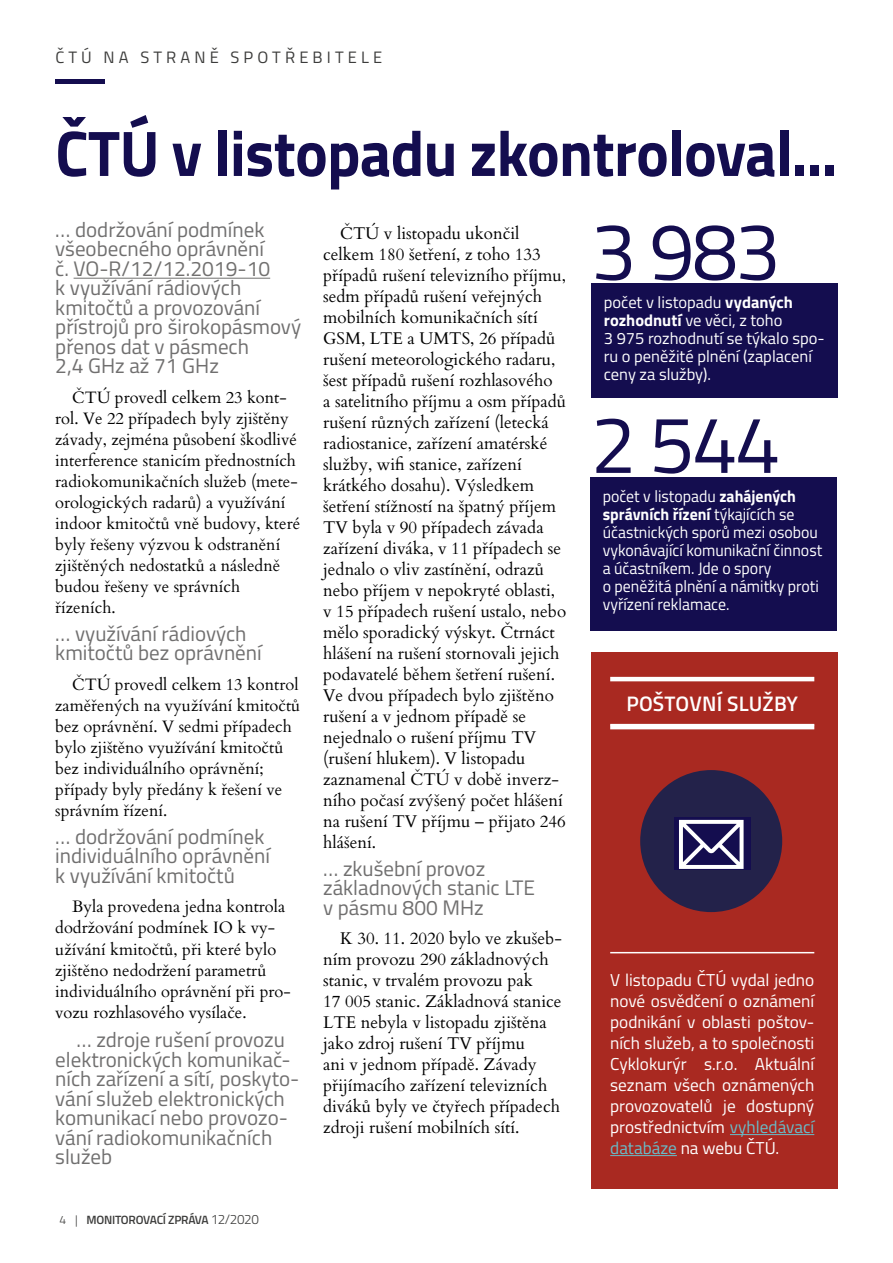
<style>
.page{position:relative;width:893px;height:1263px;background:#fff}
.page>*{position:absolute;margin:0;border:0;box-sizing:border-box;transform-origin:0 0}
.t1{font:81px "Titillium";letter-spacing:-.03em;color:#140d4f}
.t2{font:700 64.5px "Titillium";letter-spacing:-.01em;color:#140d4f;scale:.95 1}
.t3{font:21px/19.5px "Titillium";color:#706f6f}
.t4{font:600 21px "Titillium";letter-spacing:.01em;color:#fff}
.t5{font:17.25px/21px "Titillium";color:#fff;text-align:justify}
.t6{font:16.95px/21px "Cardo";color:#000}
.t7{font:16.5px/21px "Cardo";color:#000}
.t8{font:16.5px/18px "Titillium";color:#fff;scale:.96 1}
.t9{font:16.5px/18px "Titillium";color:#fff}
.t10{font:16.5px "Titillium";letter-spacing:.25em;color:#3c3c3b}
.t11{font:600 12px "Titillium";letter-spacing:-.02em;color:#3c3c3b}
.s1{color:#71706f}
.s2{font-weight:300}
.s3{font-weight:300;font-size:13.5px}
.s4{font-weight:700}
.s5{color:#68bcc9}
</style>
<div class="page">
<div style="left:591px;top:283px;width:247px;height:115px;background:#140d4f"></div>
<div style="left:590px;top:477px;width:246px;height:153px;background:#140d4f"></div>
<hr style="left:74px;top:278px;width:196px;height:1px;background:#71706f">
<div style="left:591px;top:652px;width:247px;height:536px;background:#a92921"></div>
<hr style="left:610px;top:677px;width:204px;height:4px;background:#fff">
<hr style="left:610px;top:724px;width:204px;height:1px;background:#fff">
<hr style="left:610px;top:725px;width:204px;height:4px;background:#fff">
<hr style="left:610px;top:952px;width:204px;height:1px;background:#fff">
<hr style="left:730px;top:1134px;width:84px;height:1px;background:#68bcc9">
<hr style="left:610px;top:1155px;width:67px;height:1px;background:#68bcc9">
<hr style="left:55px;top:80px;width:50px;height:4px;background:#140d4f">
<div style="left:640px;top:770px;width:142px;height:142px;background:#23224a;border-radius:50%"></div>
<div style="left:675px;top:818px;width:76px;height:52px;background:#140d4f"></div>
<p class="t10" style="left:55px;top:46px;width:328px">ČTÚ NA STRANĚ SPOTŘEBITELE</p>
<h2 class="t2" style="left:55px;top:104px;width:825px">ČTÚ v listopadu zkontroloval...</h2>
<p class="t3" style="left:55px;top:219px;width:247px">… dodržování podmínek všeobecného oprávnění<br>č. <span class="s1">VO-R/12/12.2019-10<br></span>k využívání rádiových kmitočtů a provozování přístrojů pro širokopásmový přenos dat v pásmech<br>2,4 GHz až 71 GHz</p>
<p class="t7" style="left:55px;top:386px;width:246px;text-indent:17px">ČTÚ provedl celkem 23 kont‑ rol. Ve 22 případech byly zjištěny závady, zejména působení škodlivé interference stanicím přednostních radiokomunikačních služeb (mete‑ orologických radarů) a využívání indoor kmitočtů vně budovy, které byly řešeny výzvou k odstranění zjištěných nedostatků a následně budou řešeny ve správních řízeních.</p>
<p class="t3" style="left:55px;top:623px;width:208px">… využívání rádiových kmitočtů bez oprávnění</p>
<p class="t7" style="left:55px;top:673px;width:247px;text-indent:17px">ČTÚ provedl celkem 13 kontrol zaměřených na využívání kmitočtů bez oprávnění. V sedmi případech bylo zjištěno využívání kmitočtů bez individuálního oprávnění; případy byly předány k řešení ve správním řízení.</p>
<p class="t3" style="left:55px;top:826px;width:216px">… dodržování podmínek individuálního oprávnění k využívání kmitočtů</p>
<p class="t7" style="left:55px;top:895px;width:237px;text-indent:17px">Byla provedena jedna kontrola dodržování podmínek IO k vy‑ užívání kmitočtů, při které bylo zjištěno nedodržení parametrů individuálního oprávnění při pro‑ vozu rozhlasového vysílače.</p>
<p class="t3" style="left:55px;top:1029px;width:246px;text-indent:21px">… zdroje rušení provozu elektronických komunikač&shy;ních zařízení a sítí, poskyto&shy;vání služeb elektronických komunikací nebo provozo&shy;vání radiokomunikačních služeb</p>
<p class="t11" style="left:60px;top:1211px;width:201px"><span class="s2">4 |</span> MONITOROVACÍ ZPRÁVA <span class="s3">12/2020</span></p>
<p class="t6" style="left:323px;top:222px;width:245px;text-indent:17px">ČTÚ v listopadu ukončil celkem 180 šetření, z toho 133 případů rušení televizního příjmu, sedm případů rušení veřejných mobilních komunikačních sítí<br>GSM, LTE a UMTS, 26 případů rušení meteorologického radaru, šest případů rušení rozhlasového<br>a satelitního příjmu a osm případů rušení různých zařízení (letecká radiostanice, zařízení amatérské služby, wifi stanice, zařízení krátkého dosahu). Výsledkem šetření stížností na špatný příjem<br>TV byla v 90 případech závada zařízení diváka, v 11 případech se jednalo o vliv zastínění, odrazů nebo příjem v nepokryté oblasti, v 15 případech rušení ustalo, nebo mělo sporadický výskyt. Čtrnáct hlášení na rušení stornovali jejich podavatelé během šetření rušení.<br>Ve dvou případech bylo zjištěno rušení a v jednom případě se nejednalo o rušení příjmu TV (rušení hlukem). V listopadu zaznamenal ČTÚ v době inverz‑ ního počasí zvýšený počet hlášení na rušení TV příjmu – přijato 246 hlášení.</p>
<p class="t3" style="left:323px;top:857px;width:213px">… zkušební provoz základnových stanic LTE v pásmu 800 MHz</p>
<p class="t6" style="left:323px;top:927px;width:240px;text-indent:17px">K 30. 11. 2020 bylo ve zkušeb‑ ním provozu 290 základnových stanic, v trvalém provozu pak<br>17 005 stanic. Základnová stanice<br>LTE nebyla v listopadu zjištěna jako zdroj rušení TV příjmu<br>ani v jednom případě. Závady přijímacího zařízení televizních diváků byly ve čtyřech případech zdroji rušení mobilních sítí.</p>
<h1 class="t1" style="left:591px;top:192px;width:191px">3 983</h1>
<p class="t9" style="left:604px;top:293px;width:222px">počet v listopadu <span class="s4">vydaných rozhodnutí</span> ve věci, z toho<br>3 975 rozhodnutí se týkalo spo&shy;ru o peněžité plnění (zaplacení ceny za služby).</p>
<h1 class="t1" style="left:591px;top:385px;width:191px">2 544</h1>
<p class="t8" style="left:603px;top:487px;width:230px">počet v listopadu <span class="s4">zahájených správních řízení</span> týkajících se účastnických sporů mezi osobou vykonávající komunikační činnost a účastníkem. Jde o spory<br>o peněžitá plnění a námitky proti vyřízení reklamace.</p>
<p class="t4" style="left:626px;top:688px;width:173px">POŠTOVNÍ SLUŽBY</p>
<p class="t5" style="left:610px;top:968px;width:206px">V listopadu ČTÚ vydal jedno nové osvědčení o oznámení podnikání v oblasti poštov&shy;ních služeb, a to společnosti Cyklokurýr s.r.o. Aktuální seznam všech oznámených provozovatelů je dostupný prostřednictvím <span class="s5">vyhledávací databáze</span> na webu ČTÚ.</p>
</div>
